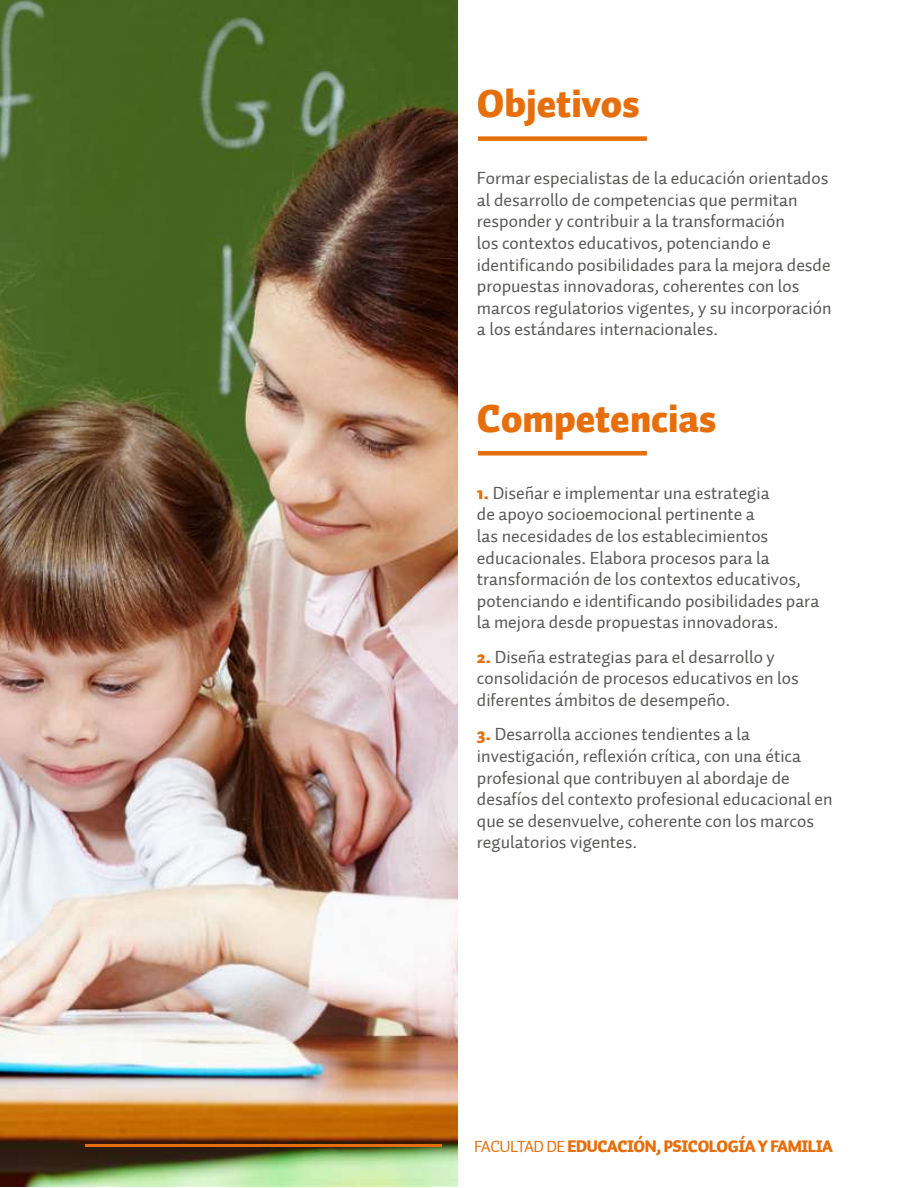
<style>
.page{position:relative;width:918px;height:1188px;background:#fff}
.page>*{position:absolute;margin:0;border:0;box-sizing:border-box;transform-origin:0 0}
.t1{font:900 39px "Auto 1";color:#e66e0b}
.t2{font:18px/21.6px "Auto 1";color:#575756}
.t3{font:900 16.5px "Auto 1";letter-spacing:-.03em;color:#e66e0b}
.s1{font-weight:900;color:#e66e0b}
.s2{font-weight:400}
</style>
<div class="page">
<img style="left:0;top:0;width:458px;height:1186px">
<div style="left:478px;top:136px;width:169px;height:5px;background:#e66e0b"></div>
<div style="left:478px;top:451px;width:169px;height:5px;background:#e66e0b"></div>
<hr style="left:85px;top:1144px;width:357px;height:3px;background:#e66e0b">
<h1 class="t1" style="left:477px;top:78px;width:164px">Objetivos</h1>
<p class="t2" style="left:477px;top:168px;width:356px">Formar especialistas de la educación orientados al desarrollo de competencias que permitan responder y contribuir a la transformación<br>los contextos educativos, potenciando e identificando posibilidades para la mejora desde propuestas innovadoras, coherentes con los marcos regulatorios vigentes, y su incorporación a los estándares internacionales.</p>
<h1 class="t1" style="left:477px;top:393px;width:241px">Competencias</h1>
<p class="t2" style="left:477px;top:482px;width:344px"><span class="s1">1.</span> Diseñar e implementar una estrategia<br>de apoyo socioemocional pertinente a<br>las necesidades de los establecimientos educacionales. Elabora procesos para la transformación de los contextos educativos, potenciando e identificando posibilidades para la mejora desde propuestas innovadoras.</p>
<p class="t2" style="left:477px;top:646px;width:323px"><span class="s1">2.</span> Diseña estrategias para el desarrollo y consolidación de procesos educativos en los diferentes ámbitos de desempeño.</p>
<p class="t2" style="left:477px;top:724px;width:357px"><span class="s1">3.</span> Desarrolla acciones tendientes a la investigación, reflexión crítica, con una ética profesional que contribuyen al abordaje de desafíos del contexto profesional educacional en que se desenvuelve, coherente con los marcos regulatorios vigentes.</p>
<p class="t3" style="left:474px;top:1135px;width:360px"><span class="s2">FACULTAD DE</span> EDUCACIÓN, PSICOLOGÍA Y FAMILIA</p>
</div>
